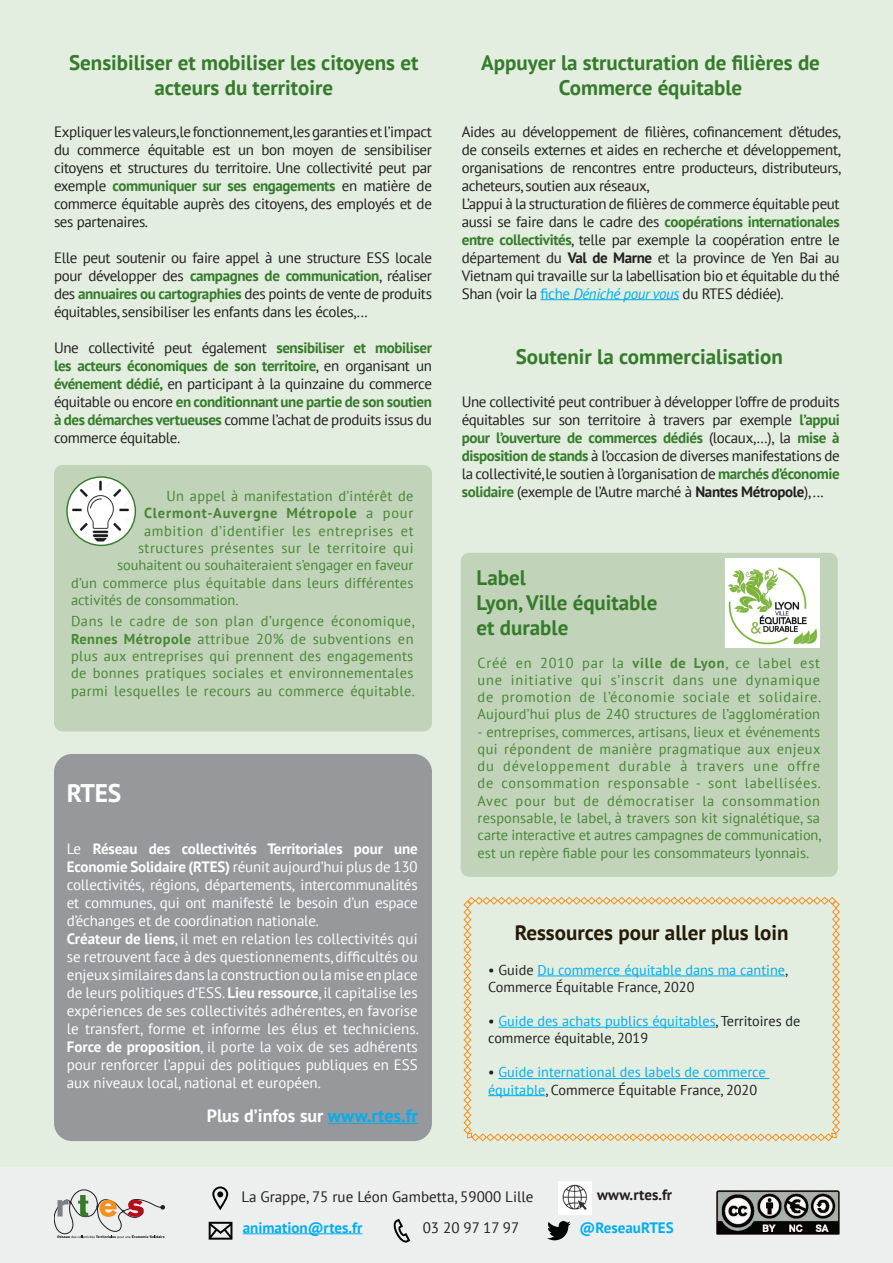
<style>
.page{position:relative;width:893px;height:1263px;background:#fff}
.page>*{position:absolute;margin:0;border:0;box-sizing:border-box;transform-origin:0 0}
.t1{font:700 25.5px "PT Sans";color:#fff}
.t2{font:700 21px/25.2px "PT Sans";color:#357b2b;text-align:center}
.t3{font:700 21px "PT Sans";color:#251a05}
.t4{font:700 18px "PT Sans";color:#fff}
.t5{font:15px/18px "PT Sans";letter-spacing:-.025em;color:#231f20;text-align:justify}
.t6{font:15px/18px "PT Sans";letter-spacing:-.01em;color:#fff;text-align:justify}
.t7{font:15px "PT Sans";color:#231f20}
.t8{font:700 15px "PT Sans";color:#00aeef}
.t9{font:700 15px "PT Sans";letter-spacing:.01em;color:#231f20}
.Texte_courant{font:14.4px/17.2px "PT Sans";letter-spacing:.02em;color:#498537;text-align:justify}
.Texte_courant-2{font:14.4px "PT Sans";color:#498537}
.Texte_courant-3{font:14.4px "PT Sans";letter-spacing:.045em;color:#498537}
.Texte_courant-4{font:700 14.4px "PT Sans";letter-spacing:.06em;color:#498537}
.t10{font:14.25px/17.1px "PT Sans";color:#231f20}
.t11{font:14.25px/17.1px "PT Sans";color:#00aeef}
.s1{font-weight:700;color:#357b2b}
.s2{font-weight:400}
.s3{font-weight:700}
.s4{color:#00aeef}
.s5{font-style:italic;color:#00aeef}
.s6{color:#231f20}
</style>
<div class="page">
<div style="left:0;top:0;width:893px;height:1168px;background:#e3ede0"></div>
<div style="left:0;top:1168px;width:893px;height:95px;background:#edeeee"></div>
<svg style="left:54px;top:1189px;width:111px;height:50px"></svg>
<svg style="left:463px;top:896px;width:377px;height:245px"></svg>
<div style="left:54px;top:754px;width:378px;height:387px;background:#96989b;border-radius:18px"></div>
<hr style="left:328px;top:1123px;width:90px;height:1px;background:#00aeef">
<div style="left:461px;top:553px;width:377px;height:324px;background:#c1d4b9;border-radius:9px"></div>
<hr style="left:541px;top:299px;width:138px;height:1px;background:#00aeef">
<img style="left:725px;top:559px;width:95px;height:89px">
<div style="left:54px;top:465px;width:378px;height:266px;background:#c1d4b9;border-radius:9px"></div>
<img style="left:717px;top:1190px;width:122px;height:44px">
<svg style="left:67px;top:477px;width:68px;height:68px"></svg>
<img style="left:69px;top:480px;width:63px;height:63px">
<div style="left:66px;top:476px;width:70px;height:70px;border:1px solid #357b2b;border-radius:50%"></div>
<svg style="left:212px;top:1186px;width:16px;height:24px"></svg>
<svg style="left:393px;top:1219px;width:17px;height:23px"></svg>
<svg style="left:209px;top:1222px;width:23px;height:17px"></svg>
<svg style="left:547px;top:1221px;width:24px;height:19px"></svg>
<img style="left:559px;top:1182px;width:32px;height:32px">
<hr style="left:243px;top:1233px;width:119px;height:1px;background:#00aeef">
<p class="t2" style="left:69px;top:50px;width:351px">Sensibiliser et mobiliser les citoyens et acteurs du territoire</p>
<p class="t5" style="left:54px;top:122px;width:379px">Expliquer les valeurs,le fonctionnement,les garanties et l’impact du commerce équitable est un bon moyen de sensibiliser citoyens et structures du territoire. Une collectivité peut par exemple <span class="s1">communiquer sur ses engagements</span> en matière de commerce équitable auprès des citoyens, des employés et de ses partenaires.</p>
<p class="t5" style="left:54px;top:248px;width:380px">Elle peut soutenir ou faire appel à une structure ESS locale pour développer des <span class="s1">campagnes de communication</span>, réaliser des <span class="s1">annuaires ou cartographies</span> des points de vente de produits équitables, sensibiliser les enfants dans les écoles,...</p>
<p class="t5" style="left:54px;top:338px;width:379px">Une collectivité peut également <span class="s1">sensibiliser et mobiliser les acteurs économiques de son territoire</span>, en organisant un <span class="s1">événement dédié,</span> en participant à la quinzaine du commerce équitable ou encore <span class="s1">en conditionnant une partie de son soutien à des démarches vertueuses</span> comme l’achat de produits issus du commerce équitable.</p>
<p class="Texte_courant" style="left:167px;top:487px;width:248px">Un appel à manifestation d’intérêt de</p>
<p class="Texte_courant-4" style="left:144px;top:504px;width:271px">Clermont-Auvergne Métropole <span class="s2">a pour</span></p>
<p class="Texte_courant-3" style="left:144px;top:521px;width:271px">ambition d’identifier les entreprises et</p>
<p class="Texte_courant" style="left:138px;top:539px;width:277px">structures présentes sur le territoire qui</p>
<p class="Texte_courant-2" style="left:117px;top:556px;width:298px">souhaitent ou souhaiteraient s’engager en faveur</p>
<p class="Texte_courant" style="left:71px;top:573px;width:344px">d’un commerce plus équitable dans leurs différentes</p>
<p class="Texte_courant-2" style="left:71px;top:590px;width:169px">activités de consommation.</p>
<p class="Texte_courant" style="left:71px;top:612px;width:345px">Dans le cadre de son plan d’urgence économique, <span class="s3">Rennes Métropole</span> attribue 20% de subventions en plus aux entreprises qui prennent des engagements de bonnes pratiques sociales et environnementales parmi lesquelles le recours au commerce équitable.</p>
<p class="t1" style="left:67px;top:776px;width:56px">RTES</p>
<p class="t6" style="left:67px;top:839px;width:353px">Le <span class="s3">Réseau des collectivités Territoriales pour une Economie Solidaire (RTES)</span> réunit aujourd’hui plus de 130 collectivités, régions, départements, intercommunalités et communes, qui ont manifesté le besoin d’un espace d’échanges et de coordination nationale.</p>
<p class="t6" style="left:67px;top:929px;width:354px"><span class="s3">Créateur de liens</span>, il met en relation les collectivités qui se retrouvent face à des questionnements, difficultés ou enjeux similaires dans la construction ou la mise en place de leurs politiques d’ESS. <span class="s3">Lieu ressource</span>, il capitalise les expériences de ses collectivités adhérentes, en favorise le transfert, forme et informe les élus et techniciens.<br><span class="s3">Force de proposition</span>, il porte la voix de ses adhérents pour renforcer l’appui des politiques publiques en ESS aux niveaux local, national et européen.</p>
<p class="t4" style="left:207px;top:1104px;width:213px">Plus d’infos sur <span class="s4">www.rtes.fr</span></p>
<p class="t2" style="left:481px;top:49px;width:340px">Appuyer la structuration de filières de<br>Commerce équitable</p>
<p class="t5" style="left:462px;top:122px;width:381px">Aides au développement de filières, cofinancement d’études, de conseils externes et aides en recherche et développement, organisations de rencontres entre producteurs, distributeurs, acheteurs, soutien aux réseaux,</p>
<p class="t5" style="left:462px;top:194px;width:380px">L’appui à la structuration de filières de commerce équitable peut aussi se faire dans le cadre des <span class="s1">coopérations internationales entre collectivités</span>, telle par exemple la coopération entre le département du <span class="s3">Val de Marne</span> et la province de Yen Bai au Vietnam qui travaille sur la labellisation bio et équitable du thé Shan (voir la <span class="s4">fiche</span> <span class="s5">Déniché pour vous</span> du RTES dédiée).</p>
<p class="t2" style="left:516px;top:344px;width:269px">Soutenir la commercialisation</p>
<p class="t5" style="left:462px;top:392px;width:379px">Une collectivité peut contribuer à développer l’offre de produits équitables sur son territoire à travers par exemple <span class="s1">l’appui pour l’ouverture de commerces dédiés</span> (locaux,…), la <span class="s1">mise à disposition de stands</span> à l’occasion de diverses manifestations de la collectivité, le soutien à l’organisation de <span class="s1">marchés d’économie solidaire</span> (exemple de l’Autre marché à <span class="s3">Nantes Métropole</span>), ...</p>
<p class="t2" style="left:477px;top:564px;width:182px;text-align:left">Label<br>Lyon, Ville équitable</p>
<p class="t2" style="left:477px;top:615px;width:93px">et durable</p>
<p class="Texte_courant" style="left:478px;top:653px;width:345px">Créé en 2010 par la <span class="s3">ville de Lyon</span>, ce label est une initiative qui s’inscrit dans une dynamique de promotion de l’économie sociale et solidaire.<br>Aujourd’hui plus de 240 structures de l’agglomération</p>
<p class="Texte_courant" style="left:478px;top:723px;width:345px">- entreprises, commerces, artisans, lieux et événements qui répondent de manière pragmatique aux enjeux du développement durable à travers une offre de consommation responsable - sont labellisées.<br>Avec pour but de démocratiser la consommation responsable, le label, à travers son kit signalétique, sa carte interactive et autres campagnes de communication, est un repère fiable pour les consommateurs lyonnais.</p>
<p class="t3" style="left:515px;top:918px;width:275px">Ressources pour aller plus loin</p>
<p class="t10" style="left:488px;top:961px;width:301px">• Guide <span class="s4">Du commerce équitable dans ma cantine</span>,<br>Commerce Équitable France, 2020</p>
<p class="t10" style="left:488px;top:1012px;width:314px">• <span class="s4">Guide des achats publics équitables</span>, Territoires de commerce équitable, 2019</p>
<p class="t11" style="left:488px;top:1063px;width:279px"><span class="s6">•</span> Guide international des labels de commerce équitable<span class="s6">, Commerce Équitable France, 2020</span></p>
<p class="t9" style="left:597px;top:1185px;width:77px">www.rtes.fr</p>
<p class="t7" style="left:242px;top:1187px;width:294px">La Grappe, 75 rue Léon Gambetta, 59000 Lille</p>
<p class="t8" style="left:243px;top:1217px;width:121px">animation@rtes.fr</p>
<p class="t5" style="left:423px;top:1218px;width:98px">03 20 97 17 97</p>
<p class="t8" style="left:580px;top:1217px;width:96px">@ReseauRTES</p>
</div>
